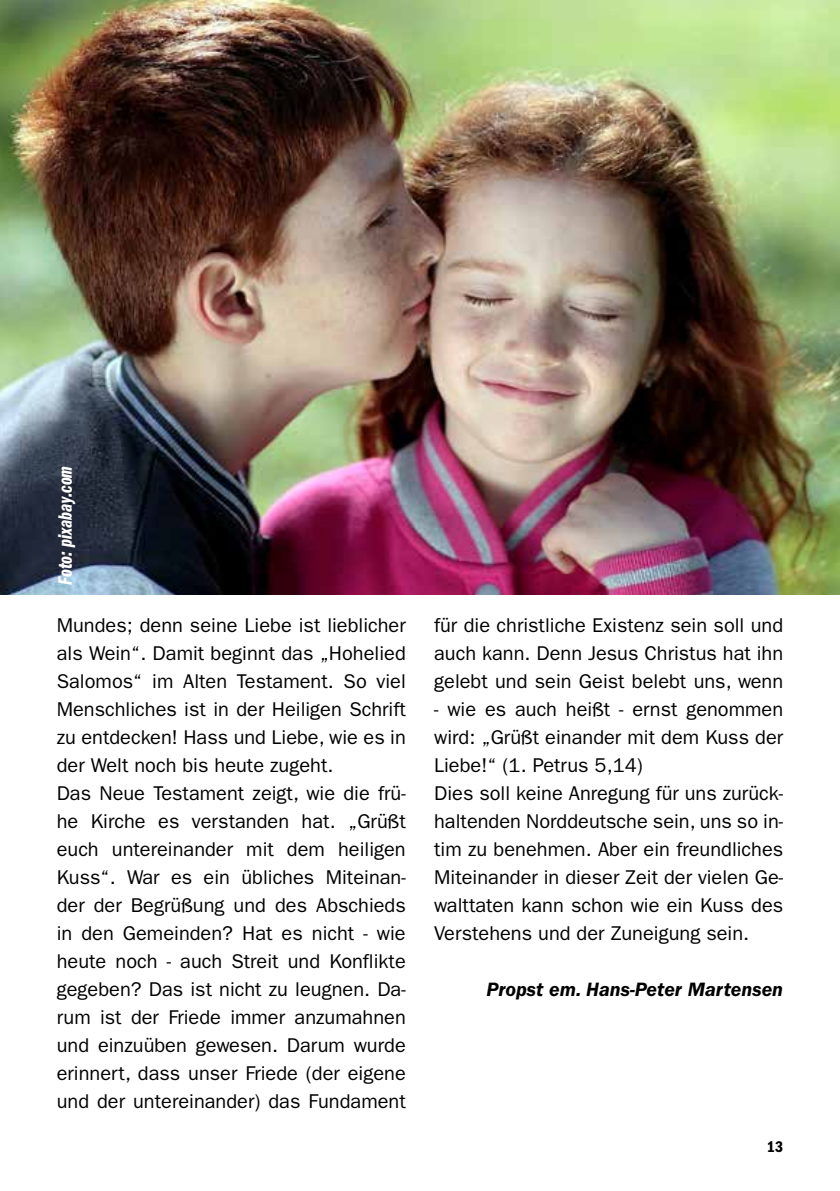
<style>
.page{position:relative;width:840px;height:1191px;background:#fff}
.page>*{position:absolute;margin:0;border:0;box-sizing:border-box;transform-origin:0 0}
.t1{font:20px/28px "Franklin Gothic";color:#000}
.t2{font:italic 600 20px "Franklin Gothic";color:#000}
.t3{font:20px "Franklin Gothic Demi Cmpr Ital";color:#fff}
.t4{font:600 condensed 16px "Franklin Gothic";color:#000}
</style>
<div class="page">
<img style="left:0;top:0;width:839px;height:594px">
<p class="t3" style="left:54px;top:585px;width:120px;rotate:-90deg">Foto: pixabay.com</p>
<p class="t1" style="left:57px;top:611px;width:350px">Mundes; denn seine Liebe ist lieblicher als Wein“. Damit beginnt das „Hohelied Salomos“ im Alten Testament. So viel Menschliches ist in der Heiligen Schrift zu entdecken! Hass und Liebe, wie es in der Welt noch bis heute zugeht.<br>Das Neue Testament zeigt, wie die frü&shy;he Kirche es verstanden hat. „Grüßt euch untereinander mit dem heiligen Kuss“. War es ein übliches Miteinan&shy;der der Begrüßung und des Abschieds in den Gemeinden? Hat es nicht - wie heute noch - auch Streit und Konflikte gegeben? Das ist nicht zu leugnen. Da&shy;rum ist der Friede immer anzumahnen und einzuüben gewesen. Darum wurde erinnert, dass unser Friede (der eigene und der untereinander) das Fundament</p>
<p class="t1" style="left:434px;top:611px;width:350px;text-align:justify">für die christliche Existenz sein soll und auch kann. Denn Jesus Christus hat ihn gelebt und sein Geist belebt uns, wenn</p>
<p class="t1" style="left:434px;top:695px;width:350px">- wie es auch heißt - ernst genommen wird: „Grüßt einander mit dem Kuss der Liebe!“ (1. Petrus 5,14)<br>Dies soll keine Anregung für uns zurück&shy;haltenden Norddeutsche sein, uns so in&shy;tim zu benehmen. Aber ein freundliches Miteinander in dieser Zeit der vielen Ge&shy;walttaten kann schon wie ein Kuss des Verstehens und der Zuneigung sein.</p>
<p class="t2" style="left:486px;top:978px;width:298px">Propst em. Hans-Peter Martensen</p>
<p class="t4" style="left:766px;top:1137px;width:18px">13</p>
</div>
